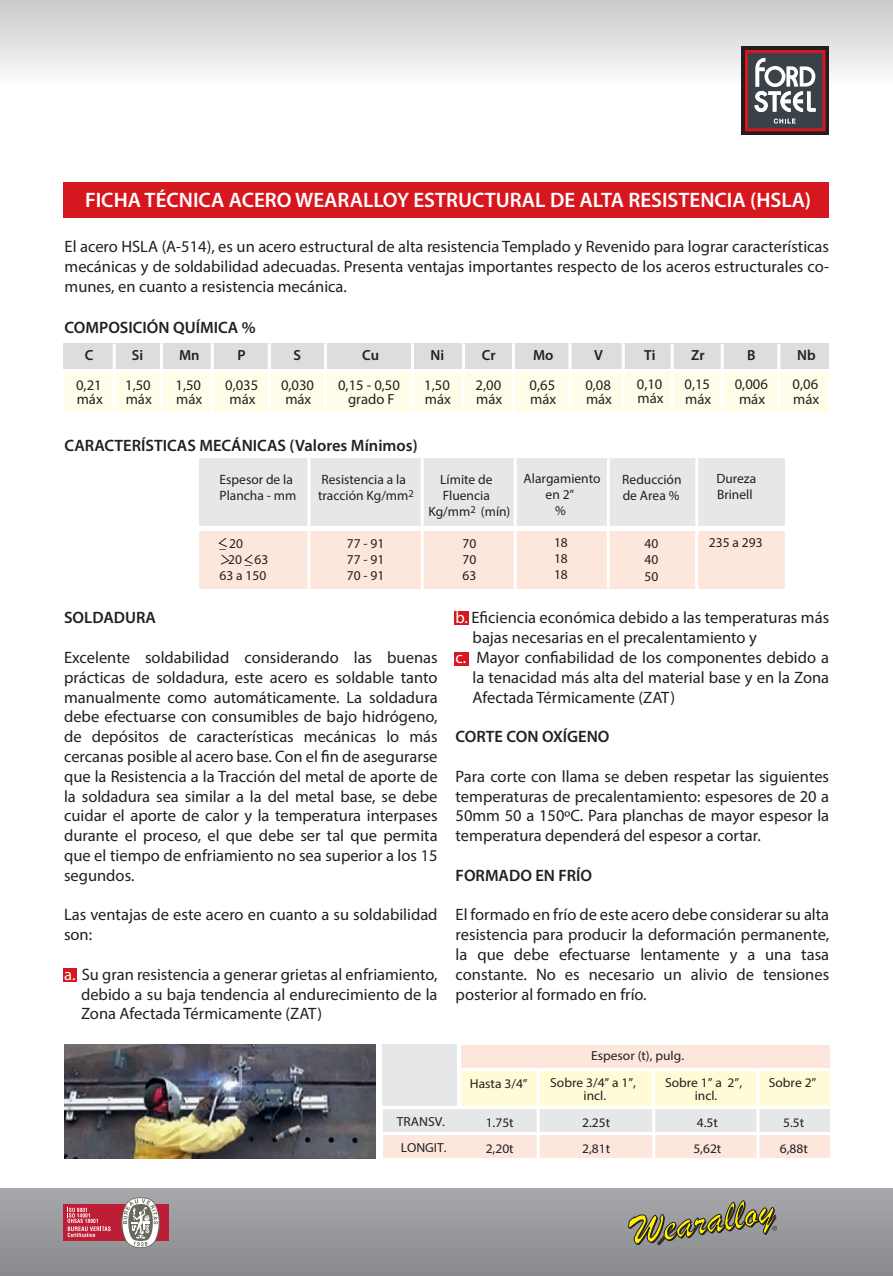
<style>
.page{position:relative;width:893px;height:1276px;background:#fff}
.page>*{position:absolute;margin:0;border:0;box-sizing:border-box;transform-origin:0 0}
.lista2{font:600 21px "Myriad Pro";color:#fff}
.lista1{font:16.5px/19.8px "Myriad Pro";color:#231f20;text-align:justify}
.t1{font:600 16.5px "Myriad Pro";color:#231f20}
.t2{font:14.7px/14.7px "Myriad Pro";color:#231f20}
.t3{font:600 14.7px "Myriad Pro";color:#231f20}
.t4{font:13.5px/16px "Myriad Pro";color:#231f20}
.t5{font:13.05px/26.1px "Myriad Pro";color:#231f20}
.s1{color:#fff}
</style>
<div class="page">
<div style="left:0;top:0;width:893px;height:88px;background:linear-gradient(to bottom,#c8c9cb,#fdfdfd)"></div>
<div style="left:0;top:1188px;width:893px;height:88px;background:linear-gradient(to bottom,#a7a8ac,#888a8d)"></div>
<svg style="left:628px;top:1199px;width:149px;height:49px;background:#8f8e72"></svg>
<div style="left:64px;top:1204px;width:105px;height:37px;background:#bd1e36"></div>
<svg style="left:121px;top:1197px;width:40px;height:51px;background:#b1a6a3"></svg>
<svg style="left:68px;top:1207px;width:43px;height:30px"></svg>
<svg style="left:741px;top:46px;width:88px;height:89px"></svg>
<svg style="left:745px;top:50px;width:80px;height:81px"></svg>
<div style="left:454px;top:611px;width:15px;height:13px;background:#d7171f"></div>
<div style="left:454px;top:652px;width:15px;height:14px;background:#d7171f"></div>
<div style="left:63px;top:968px;width:13px;height:13px;background:#d7171f"></div>
<div style="left:64px;top:183px;width:765px;height:35px;background:#d7171f"></div>
<div style="left:64px;top:372px;width:765px;height:40px;background:#fffde9"></div>
<div style="left:64px;top:344px;width:765px;height:25px;background:#dcdddf"></div>
<hr style="left:113px;top:344px;width:3px;height:67px;background:#fff">
<hr style="left:160px;top:343px;width:3px;height:69px;background:#fff">
<hr style="left:211px;top:343px;width:3px;height:69px;background:#fff">
<hr style="left:268px;top:343px;width:3px;height:69px;background:#fff">
<hr style="left:324px;top:343px;width:3px;height:69px;background:#fff">
<hr style="left:411px;top:343px;width:3px;height:69px;background:#fff">
<hr style="left:462px;top:343px;width:3px;height:69px;background:#fff">
<hr style="left:512px;top:343px;width:3px;height:69px;background:#fff">
<hr style="left:568px;top:343px;width:3px;height:69px;background:#fff">
<hr style="left:622px;top:343px;width:3px;height:69px;background:#fff">
<hr style="left:671px;top:344px;width:3px;height:67px;background:#fff">
<hr style="left:721px;top:344px;width:3px;height:67px;background:#fff">
<hr style="left:777px;top:344px;width:3px;height:67px;background:#fff">
<div style="left:199px;top:531px;width:586px;height:57px;background:#fde7dc"></div>
<div style="left:199px;top:458px;width:585px;height:68px;background:#e6e7e9"></div>
<svg style="left:219px;top:537px;width:34px;height:28px"></svg>
<hr style="left:307px;top:456px;width:3px;height:134px;background:#fff">
<hr style="left:421px;top:457px;width:3px;height:132px;background:#fff">
<hr style="left:514px;top:458px;width:3px;height:131px;background:#fff">
<hr style="left:607px;top:459px;width:3px;height:128px;background:#fff">
<hr style="left:695px;top:456px;width:3px;height:133px;background:#fff">
<div style="left:383px;top:1135px;width:446px;height:22px;background:#fde7dc"></div>
<div style="left:383px;top:1109px;width:446px;height:23px;background:#e6e7e9"></div>
<div style="left:461px;top:1071px;width:368px;height:35px;background:#fffbd6"></div>
<div style="left:461px;top:1044px;width:368px;height:23px;background:#fde7dc"></div>
<div style="left:382px;top:1044px;width:74px;height:62px;background:#e6e7e9"></div>
<hr style="left:537px;top:1069px;width:3px;height:93px;background:#fff">
<hr style="left:652px;top:1069px;width:3px;height:93px;background:#fff">
<hr style="left:756px;top:1070px;width:3px;height:93px;background:#fff">
<img style="left:64px;top:1044px;width:311px;height:114px">
<p class="lista2" style="left:85px;top:187px;width:728px">FICHA TÉCNICA ACERO WEARALLOY ESTRUCTURAL DE ALTA RESISTENCIA (HSLA)</p>
<p class="lista1" style="left:65px;top:237px;width:766px">El acero HSLA (A-514), es un acero estructural de alta resistencia Templado y Revenido para lograr características mecánicas y de soldabilidad adecuadas. Presenta ventajas importantes respecto de los aceros estructurales co&shy;munes, en cuanto a resistencia mecánica.</p>
<p class="t1" style="left:65px;top:317px;width:193px">COMPOSICIÓN QUÍMICA %</p>
<p class="t3" style="left:85px;top:346px;width:10px">C</p>
<p class="t2" style="left:76px;top:377px;width:28px">0,21 máx</p>
<p class="t3" style="left:132px;top:346px;width:13px">Si</p>
<p class="t2" style="left:125px;top:377px;width:28px">1,50 máx</p>
<p class="t3" style="left:179px;top:346px;width:22px">Mn</p>
<p class="t2" style="left:176px;top:377px;width:28px">1,50 máx</p>
<p class="t3" style="left:238px;top:346px;width:10px">P</p>
<p class="t2" style="left:225px;top:377px;width:35px">0,035 máx</p>
<p class="t3" style="left:293px;top:346px;width:9px">S</p>
<p class="t2" style="left:281px;top:377px;width:35px">0,030 máx</p>
<p class="t3" style="left:362px;top:346px;width:18px">Cu</p>
<p class="t2" style="left:338px;top:377px;width:63px;text-align:center">0,15 - 0,50 grado F</p>
<p class="t3" style="left:431px;top:346px;width:15px">Ni</p>
<p class="t2" style="left:424px;top:377px;width:28px">1,50 máx</p>
<p class="t3" style="left:482px;top:346px;width:15px">Cr</p>
<p class="t2" style="left:476px;top:377px;width:28px">2,00 máx</p>
<p class="t1" style="left:65px;top:435px;width:355px">CARACTERÍSTICAS MECÁNICAS (Valores Mínimos)</p>
<p class="t4" style="left:220px;top:471px;width:78px">Espesor de la<br>Plancha - mm</p>
<p class="t4" style="left:220px;top:535px;width:25px">_ 20</p>
<p class="t4" style="left:228px;top:551px;width:42px">20 _ 63</p>
<p class="t4" style="left:220px;top:567px;width:48px">63 a 150</p>
<p class="t4" style="left:318px;top:471px;width:97px">Resistencia a la tracción Kg/mm<sup>2</sup></p>
<p class="t4" style="left:347px;top:535px;width:39px;text-align:justify">77 - 91<br>77 - 91<br>70 - 91</p>
<p class="t4" style="left:428px;top:471px;width:84px;text-align:center">Límite de<br>Fluencia<br>Kg/mm<sup>2</sup> (mín)</p>
<p class="t4" style="left:463px;top:535px;width:15px;text-align:justify">70<br>70<br>63</p>
<p class="t3" style="left:533px;top:346px;width:22px">Mo</p>
<p class="t2" style="left:530px;top:377px;width:28px">0,65 máx</p>
<p class="t3" style="left:594px;top:346px;width:10px">V</p>
<p class="t2" style="left:585px;top:377px;width:28px">0,08 máx</p>
<p class="t3" style="left:644px;top:345px;width:13px">Ti</p>
<p class="t2" style="left:637px;top:376px;width:28px">0,10 máx</p>
<p class="t3" style="left:691px;top:346px;width:15px">Zr</p>
<p class="t2" style="left:685px;top:377px;width:28px">0,15 máx</p>
<p class="t3" style="left:747px;top:346px;width:10px">B</p>
<p class="t2" style="left:735px;top:377px;width:35px">0,006 máx</p>
<p class="t4" style="left:524px;top:470px;width:78px;text-align:center">Alargamiento en 2”<br>%</p>
<p class="t4" style="left:554px;top:534px;width:15px;text-align:justify">18<br>18<br>18</p>
<p class="t4" style="left:622px;top:471px;width:61px">Reducción de Area %</p>
<p class="t4" style="left:644px;top:535px;width:15px;text-align:justify">40<br>40<br>50</p>
<p class="t4" style="left:716px;top:470px;width:41px">Dureza<br>Brinell</p>
<p class="t4" style="left:709px;top:534px;width:55px">235 a 293</p>
<p class="t3" style="left:797px;top:346px;width:20px">Nb</p>
<p class="t2" style="left:793px;top:377px;width:28px">0,06 máx</p>
<p class="t1" style="left:64px;top:607px;width:94px">SOLDADURA</p>
<p class="lista1" style="left:64px;top:647px;width:375px">Excelente soldabilidad considerando las buenas prácticas de soldadura, este acero es soldable tanto manualmente como automáticamente. La soldadura debe efectuarse con consumibles de bajo hidrógeno, de depósitos de características mecánicas lo más cercanas posible al acero base. Con el fin de asegurarse que la Resistencia a la Tracción del metal de aporte de la soldadura sea similar a la del metal base, se debe cuidar el aporte de calor y la temperatura interpases durante el proceso, el que debe ser tal que permita que el tiempo de enfriamiento no sea superior a los 15 segundos.</p>
<p class="lista1" style="left:64px;top:904px;width:375px">Las ventajas de este acero en cuanto a su soldabilidad son:</p>
<p class="lista1" style="left:81px;top:964px;width:358px;text-indent:-17px"><span class="s1">a.</span> Su gran resistencia a generar grietas al enfriamiento, debido a su baja tendencia al endurecimiento de la Zona Afectada Térmicamente (ZAT)</p>
<p class="lista1" style="left:473px;top:607px;width:358px;text-indent:-17px"><span class="s1">b.</span> Eficiencia económica debido a las temperaturas más bajas necesarias en el precalentamiento y</p>
<p class="lista1" style="left:473px;top:647px;width:358px;text-indent:-17px"><span class="s1">c.</span> Mayor confiabilidad de los componentes debido a la tenacidad más alta del material base y en la Zona Afectada Térmicamente (ZAT)</p>
<p class="t1" style="left:456px;top:726px;width:155px">CORTE CON OXÍGENO</p>
<p class="lista1" style="left:456px;top:766px;width:375px">Para corte con llama se deben respetar las siguientes temperaturas de precalentamiento: espesores de 20 a 50mm 50 a 150ºC. Para planchas de mayor espesor la temperatura dependerá del espesor a cortar.</p>
<p class="t1" style="left:456px;top:864px;width:138px">FORMADO EN FRÍO</p>
<p class="lista1" style="left:456px;top:904px;width:375px">El formado en frío de este acero debe considerar su alta resistencia para producir la deformación permanente, la que debe efectuarse lentamente y a una tasa constante. No es necesario un alivio de tensiones posterior al formado en frío.</p>
<p class="t5" style="left:397px;top:1108px;width:51px">TRANSV.<br>LONGIT.</p>
<p class="t5" style="left:470px;top:1070px;width:59px">Hasta 3/4”</p>
<p class="t5" style="left:486px;top:1109px;width:30px">1.75t<br>2,20t</p>
<p class="t5" style="left:591px;top:1042px;width:94px">Espesor (t), pulg.</p>
<p class="t5" style="left:550px;top:1076px;width:87px;line-height:13px;text-align:center">Sobre 3/4” a 1”, incl.</p>
<p class="t5" style="left:582px;top:1109px;width:30px">2.25t<br>2,81t</p>
<p class="t5" style="left:665px;top:1076px;width:79px;line-height:13px;text-align:center">Sobre 1” a 2”, incl.</p>
<p class="t5" style="left:693px;top:1109px;width:30px">4.5t<br>5,62t</p>
<p class="t5" style="left:769px;top:1069px;width:49px">Sobre 2”</p>
<p class="t5" style="left:780px;top:1109px;width:30px">5.5t<br>6,88t</p>
</div>
